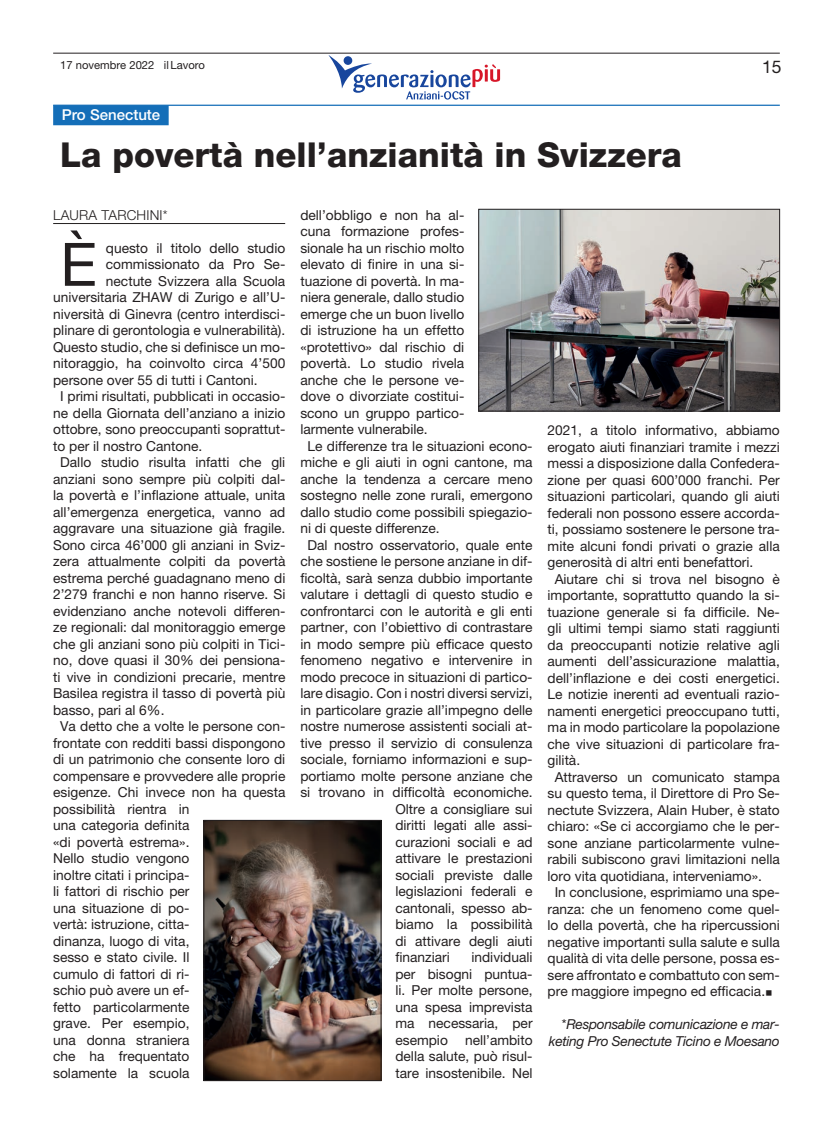
<style>
.page{position:relative;width:833px;height:1134px;background:#fff}
.page>*{position:absolute;margin:0;border:0;box-sizing:border-box;transform-origin:0 0}
.Capolettera_AAPI{font:60px "Helvetica Neue LT Pro";color:#231f20}
.Paragrafo_base_AAPI{font:800 34.38px "Helvetica Neue LT Pro";color:#231f20}
.t1{font:17.5px "Helvetica Neue LT Pro";color:#231f20}
.Incipit_-_AAPI{font:500 15px "Helvetica Neue LT Pro";color:#fff}
.Capolettera_AAPI-2{font:13.75px/16.5px "Helvetica Neue LT Pro";color:#231f20;text-align:justify}
.t2{font:italic 13.75px/16.5px "Helvetica Neue LT Pro";letter-spacing:-.02em;color:#231f20;text-align:right}
.Autore{font:300 13.75px "Helvetica Neue LT Pro";letter-spacing:.015em;color:#231f20}
.t3{font:11.25px "Helvetica Neue LT Pro";color:#231f20}
.s1{font-style:normal}
</style>
<div class="page">
<svg style="left:328px;top:55px;width:172px;height:45px"></svg>
<hr style="left:53px;top:105px;width:727px;height:1px;background:#146eb8">
<div style="left:53px;top:105px;width:116px;height:20px;background:#146eb8"></div>
<hr style="left:53px;top:223px;width:232px;height:1px;background:#231f20">
<img style="left:480px;top:211px;width:298px;height:198px">
<div style="left:478px;top:209px;width:302px;height:202px;border:1px solid #231f20"></div>
<img style="left:206px;top:822px;width:173px;height:257px">
<div style="left:204px;top:820px;width:177px;height:261px;border:1px solid #231f20"></div>
<hr style="left:53px;top:53px;width:727px;height:1px;background:#231f20">
<p class="t3" style="left:60px;top:58px;width:146px">17 novembre 2022 il Lavoro</p>
<p class="t1" style="left:762px;top:56px;width:21px">15</p>
<p class="Incipit_-_AAPI" style="left:62px;top:106px;width:100px">Pro Senectute</p>
<p class="Paragrafo_base_AAPI" style="left:60px;top:134px;width:623px">La povertà nell’anzianità in Svizzera</p>
<p class="Autore" style="left:53px;top:206px;width:116px">LAURA TARCHINI*</p>
<p class="Capolettera_AAPI" style="left:60px;top:229px;width:38px">È</p>
<p class="Capolettera_AAPI-2" style="left:300px;top:206px;width:165px">dell’obbligo e non ha al&shy;cuna formazione profes&shy;sionale ha un rischio molto elevato di finire in una si&shy;tuazione di povertà. In ma&shy;niera generale, dallo studio emerge che un buon livello di istruzione ha un effetto «protettivo» dal rischio di povertà. Lo studio rivela anche che le persone ve&shy;dove o divorziate costitui&shy;scono un gruppo partico&shy;larmente vulnerabile.</p>
<p class="Capolettera_AAPI-2" style="left:300px;top:437px;width:234px;text-indent:7px">Le differenze tra le situazioni econo&shy;miche e gli aiuti in ogni cantone, ma anche la tendenza a cercare meno sostegno nelle zone rurali, emergono dallo studio come possibili spiegazio&shy;ni di queste differenze.</p>
<p class="Capolettera_AAPI-2" style="left:307px;top:536px;width:227px">Dal nostro osservatorio, quale ente</p>
<p class="Capolettera_AAPI-2" style="left:300px;top:553px;width:234px">che sostiene le persone anziane in dif-</p>
<p class="Capolettera_AAPI-2" style="left:300px;top:569px;width:234px">ficoltà, sarà senza dubbio importante</p>
<p class="Capolettera_AAPI-2" style="left:300px;top:586px;width:234px">valutare i dettagli di questo studio e</p>
<p class="Capolettera_AAPI-2" style="left:300px;top:602px;width:234px">confrontarci con le autorità e gli enti</p>
<p class="Capolettera_AAPI-2" style="left:300px;top:619px;width:234px">partner, con l’obiettivo di contrastare</p>
<p class="Capolettera_AAPI-2" style="left:300px;top:635px;width:234px">in modo sempre più efficace questo</p>
<p class="Capolettera_AAPI-2" style="left:300px;top:652px;width:234px">fenomeno negativo e intervenire in</p>
<p class="Capolettera_AAPI-2" style="left:300px;top:668px;width:234px">modo precoce in situazioni di partico-</p>
<p class="Capolettera_AAPI-2" style="left:300px;top:685px;width:234px">lare disagio. Con i nostri diversi servizi,</p>
<p class="Capolettera_AAPI-2" style="left:300px;top:701px;width:234px">in particolare grazie all’impegno delle</p>
<p class="Capolettera_AAPI-2" style="left:300px;top:718px;width:234px">nostre numerose assistenti sociali at-</p>
<p class="Capolettera_AAPI-2" style="left:300px;top:734px;width:234px">tive presso il servizio di consulenza</p>
<p class="Capolettera_AAPI-2" style="left:300px;top:751px;width:234px">sociale, forniamo informazioni e sup-</p>
<p class="Capolettera_AAPI-2" style="left:300px;top:767px;width:234px">portiamo molte persone anziane che</p>
<p class="Capolettera_AAPI-2" style="left:300px;top:784px;width:234px">si trovano in difficoltà economiche.</p>
<p class="Capolettera_AAPI-2" style="left:395px;top:800px;width:139px">Oltre a consigliare sui</p>
<p class="Capolettera_AAPI-2" style="left:395px;top:817px;width:139px">diritti legati alle assi-</p>
<p class="Capolettera_AAPI-2" style="left:395px;top:833px;width:139px">curazioni sociali e ad</p>
<p class="Capolettera_AAPI-2" style="left:395px;top:850px;width:139px">attivare le prestazioni</p>
<p class="Capolettera_AAPI-2" style="left:395px;top:866px;width:139px">sociali previste dalle</p>
<p class="Capolettera_AAPI-2" style="left:395px;top:883px;width:139px">legislazioni federali e</p>
<p class="Capolettera_AAPI-2" style="left:395px;top:899px;width:139px">cantonali, spesso ab-</p>
<p class="Capolettera_AAPI-2" style="left:395px;top:916px;width:139px">biamo la possibilità</p>
<p class="Capolettera_AAPI-2" style="left:395px;top:932px;width:139px">di attivare degli aiuti</p>
<p class="Capolettera_AAPI-2" style="left:395px;top:949px;width:56px">finanziari</p>
<p class="Capolettera_AAPI-2" style="left:106px;top:239px;width:181px">questo il titolo dello studio</p>
<p class="Capolettera_AAPI-2" style="left:106px;top:256px;width:181px">commissionato da Pro Se-</p>
<p class="Capolettera_AAPI-2" style="left:106px;top:272px;width:181px">nectute Svizzera alla Scuola</p>
<p class="Capolettera_AAPI-2" style="left:53px;top:289px;width:234px">universitaria ZHAW di Zurigo e all’U-</p>
<p class="Capolettera_AAPI-2" style="left:53px;top:305px;width:234px">niversità di Ginevra (centro interdisci-</p>
<p class="Capolettera_AAPI-2" style="left:53px;top:322px;width:234px">plinare di gerontologia e vulnerabilità).</p>
<p class="Capolettera_AAPI-2" style="left:53px;top:338px;width:234px">Questo studio, che si definisce un mo-</p>
<p class="Capolettera_AAPI-2" style="left:53px;top:355px;width:234px">nitoraggio, ha coinvolto circa 4’500</p>
<p class="Capolettera_AAPI-2" style="left:53px;top:371px;width:206px">persone over 55 di tutti i Cantoni.</p>
<p class="Capolettera_AAPI-2" style="left:53px;top:388px;width:234px;text-indent:7px">I primi risultati, pubblicati in occasio&shy;ne della Giornata dell’anziano a inizio ottobre, sono preoccupanti soprattut&shy;to per il nostro Cantone.</p>
<p class="Capolettera_AAPI-2" style="left:53px;top:454px;width:234px;text-indent:7px">Dallo studio risulta infatti che gli anziani sono sempre più colpiti dal&shy;la povertà e l’inflazione attuale, unita all’emergenza energetica, vanno ad aggravare una situazione già fragile.<br>Sono circa 46’000 gli anziani in Sviz&shy;zera attualmente colpiti da povertà estrema perché guadagnano meno di 2’279 franchi e non hanno riserve. Si evidenziano anche notevoli differen&shy;ze regionali: dal monitoraggio emerge che gli anziani sono più colpiti in Tici&shy;no, dove quasi il 30% dei pensiona&shy;ti vive in condizioni precarie, mentre Basilea registra il tasso di povertà più basso, pari al 6%.</p>
<p class="Capolettera_AAPI-2" style="left:53px;top:718px;width:234px;text-align:left;text-indent:7px">Va detto che a volte le persone con&shy;frontate con redditi bassi dispongono di un patrimonio che consente loro di compensare e provvedere alle proprie esigenze. Chi invece non ha questa possibilità rientra in<br>una categoria definita<br>«di povertà estrema».<br>Nello studio vengono<br>inoltre citati i principa-<br>li fattori di rischio per<br>una situazione di po-<br>vertà: istruzione, citta-<br>dinanza, luogo di vita,<br>sesso e stato civile. Il<br>cumulo di fattori di ri-<br>schio può avere un ef-<br>fetto particolarmente<br>grave. Per esempio,<br>una donna straniera<br>che ha frequentato<br>solamente la scuola</p>
<p class="Capolettera_AAPI-2" style="left:547px;top:422px;width:234px">2021, a titolo informativo, abbiamo erogato aiuti finanziari tramite i mezzi messi a disposizione dalla Confedera&shy;zione per quasi 600’000 franchi. Per situazioni particolari, quando gli aiuti federali non possono essere accorda&shy;ti, possiamo sostenere le persone tra&shy;mite alcuni fondi privati o grazie alla generosità di altri enti benefattori.</p>
<p class="Capolettera_AAPI-2" style="left:547px;top:570px;width:234px;text-indent:7px">Aiutare chi si trova nel bisogno è importante, soprattutto quando la si&shy;tuazione generale si fa difficile. Ne&shy;gli ultimi tempi siamo stati raggiunti da preoccupanti notizie relative agli aumenti dell’assicurazione malattia, dell’inflazione e dei costi energetici.<br>Le notizie inerenti ad eventuali razio&shy;namenti energetici preoccupano tutti, ma in modo particolare la popolazione che vive situazioni di particolare fra&shy;gilità.</p>
<p class="Capolettera_AAPI-2" style="left:547px;top:768px;width:234px;text-indent:7px">Attraverso un comunicato stampa su questo tema, il Direttore di Pro Se&shy;nectute Svizzera, Alain Huber, è stato chiaro: «Se ci accorgiamo che le per&shy;sone anziane particolarmente vulne&shy;rabili subiscono gravi limitazioni nella loro vita quotidiana, interveniamo».</p>
<p class="Capolettera_AAPI-2" style="left:547px;top:884px;width:234px;text-align:center">In conclusione, esprimiamo una spe&shy;ranza: che un fenomeno come quel&shy;lo della povertà, che ha ripercussioni negative importanti sulla salute e sulla qualità di vita delle persone, possa es&shy;sere affrontato e combattuto con sem&shy;pre maggiore impegno ed efficacia.○</p>
<p class="t2" style="left:549px;top:1016px;width:232px"><span class="s1">*</span>Responsabile comunicazione e mar&shy;keting Pro Senectute Ticino e Moesano</p>
<p class="Capolettera_AAPI-2" style="left:395px;top:949px;width:139px;text-indent:76px">individuali per bisogni puntua&shy;li. Per molte persone, una spesa imprevista ma necessaria, per esempio nell’ambito della salute, può risul&shy;tare insostenibile. Nel</p>
</div>
